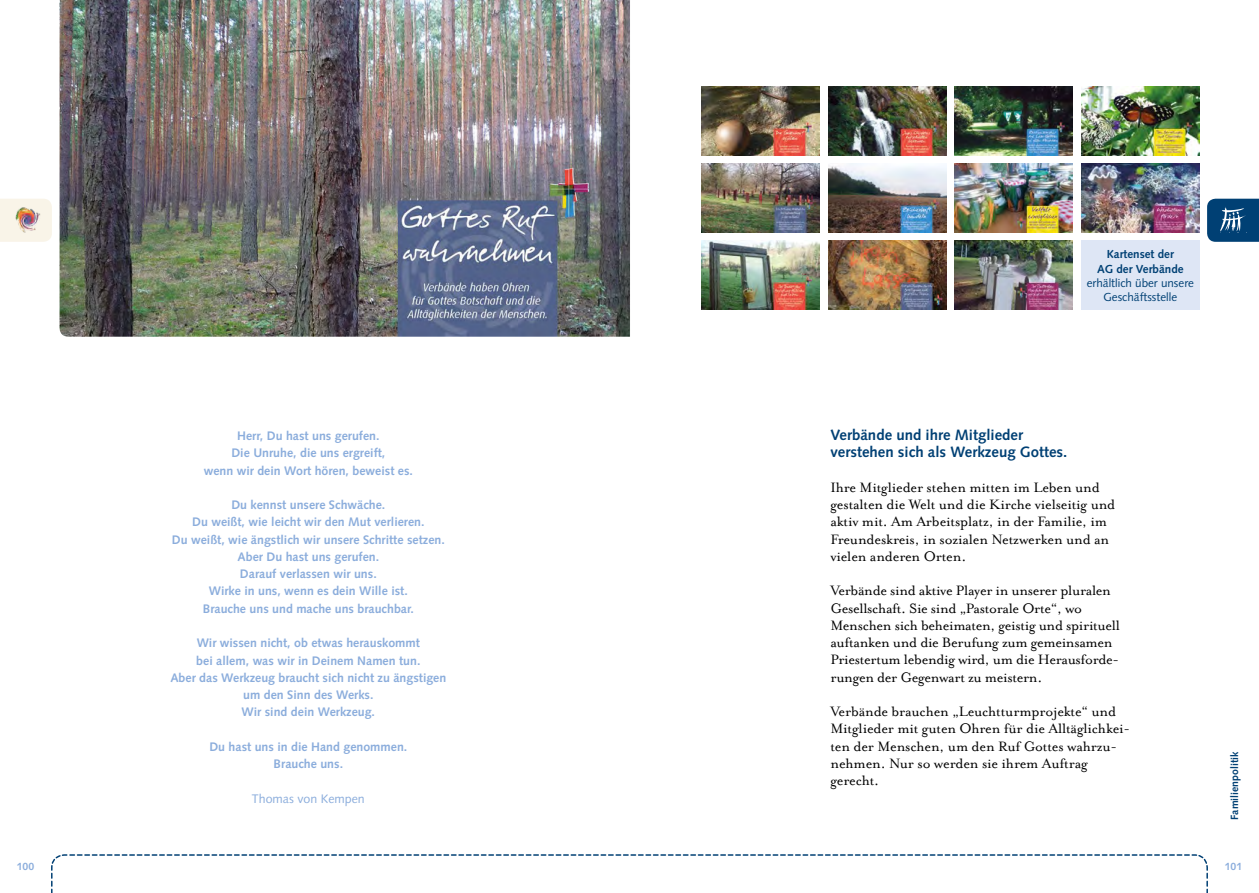
<style>
.page{position:relative;width:1259px;height:893px;background:#fff}
.page>*{position:absolute;margin:0;border:0;box-sizing:border-box;transform-origin:0 0}
.t1{font:15.75px/17.2px "Mrs Eaves Roman";letter-spacing:-.01em;color:#000}
.t2{font:700 15px/17.2px "Syntax LT Std";color:#004074}
.t3{font:700 12.3px/17.2px "Syntax LT Std";color:#8baddc;text-align:center}
.t4{font:12.3px "Syntax LT Std";color:#8baddc}
.t5{font:11.7px/14.2px "Syntax LT Std";color:#004074;text-align:center}
.t6{font:700 11.7px/14.2px "Syntax LT Std";color:#004074;text-align:center}
.t7{font:700 10.5px "Syntax LT Std";color:#004074}
.t8{font:700 10.5px "Syntax LT Std";color:#8baddc}
</style>
<div class="page">
<img style="left:60px;top:0;width:570px;height:337px">
<img style="left:702px;top:86px;width:118px;height:69px">
<img style="left:954px;top:164px;width:119px;height:69px">
<img style="left:1081px;top:86px;width:118px;height:69px">
<img style="left:828px;top:86px;width:118px;height:69px">
<img style="left:1081px;top:164px;width:118px;height:69px">
<img style="left:702px;top:164px;width:118px;height:69px">
<img style="left:954px;top:86px;width:119px;height:69px">
<img style="left:702px;top:241px;width:118px;height:69px">
<img style="left:828px;top:241px;width:118px;height:69px">
<img style="left:954px;top:241px;width:119px;height:69px">
<img style="left:828px;top:164px;width:118px;height:69px">
<div style="left:1081px;top:241px;width:118px;height:69px;background:#dee6f5"></div>
<svg style="left:51px;top:854px;width:1157px;height:39px"></svg>
<div style="left:0;top:199px;width:52px;height:43px;background:#f9f4e8"></div>
<img style="left:16px;top:207px;width:25px;height:26px">
<svg style="left:1207px;top:199px;width:52px;height:43px"></svg>
<p class="t3" style="left:204px;top:427px;width:211px">Herr, Du hast uns gerufen.<br>Die Unruhe, die uns ergreift,<br>wenn wir dein Wort hören, beweist es.</p>
<p class="t3" style="left:172px;top:496px;width:274px">Du kennst unsere Schwäche.<br>Du weißt, wie leicht wir den Mut verlieren.<br>Du weißt, wie ängstlich wir unsere Schritte setzen.<br>Aber Du hast uns gerufen.<br>Darauf verlassen wir uns.<br>Wirke in uns, wenn es dein Wille ist.<br>Brauche uns und mache uns brauchbar.</p>
<p class="t3" style="left:170px;top:634px;width:277px">Wir wissen nicht, ob etwas herauskommt<br>bei allem, was wir in Deinem Namen tun.<br>Aber das Werkzeug braucht sich nicht zu ängstigen um den Sinn des Werks.<br>Wir sind dein Werkzeug.</p>
<p class="t3" style="left:209px;top:738px;width:200px">Du hast uns in die Hand genommen.<br>Brauche uns.</p>
<p class="t4" style="left:252px;top:791px;width:114px">Thomas von Kempen</p>
<p class="t6" style="left:1097px;top:247px;width:88px">Kartenset der<br>AG der Verbände</p>
<p class="t5" style="left:1086px;top:276px;width:109px">erhältlich über unsere<br>Geschäftsstelle</p>
<p class="t2" style="left:830px;top:426px;width:238px">Verbände und ihre Mitglieder verstehen sich als Werkzeug Gottes.</p>
<p class="t1" style="left:830px;top:479px;width:286px">Ihre Mitglieder stehen mitten im Leben und gestalten die Welt und die Kirche vielseitig und aktiv mit. Am Arbeitsplatz, in der Familie, im Freundeskreis, in sozialen Netzwerken und an vielen anderen Orten.</p>
<p class="t1" style="left:830px;top:582px;width:291px">Verbände sind aktive Player in unserer pluralen Gesellschaft. Sie sind „Pastorale Orte“, wo Menschen sich beheimaten, geistig und spirituell auftanken und die Berufung zum gemeinsamen Priestertum lebendig wird, um die Herausforde&shy;rungen der Gegenwart zu meistern.</p>
<p class="t1" style="left:830px;top:703px;width:301px">Verbände brauchen „Leuchtturmprojekte“ und Mitglieder mit guten Ohren für die Alltäglichkei&shy;ten der Menschen, um den Ruf Gottes wahrzu&shy;nehmen. Nur so werden sie ihrem Auftrag gerecht.</p>
<p class="t7" style="left:1228px;top:820px;width:70px;rotate:-90deg">Familienpolitik</p>
<p class="t8" style="left:17px;top:860px;width:19px">100</p>
<p class="t8" style="left:1224px;top:860px;width:19px">101</p>
</div>
